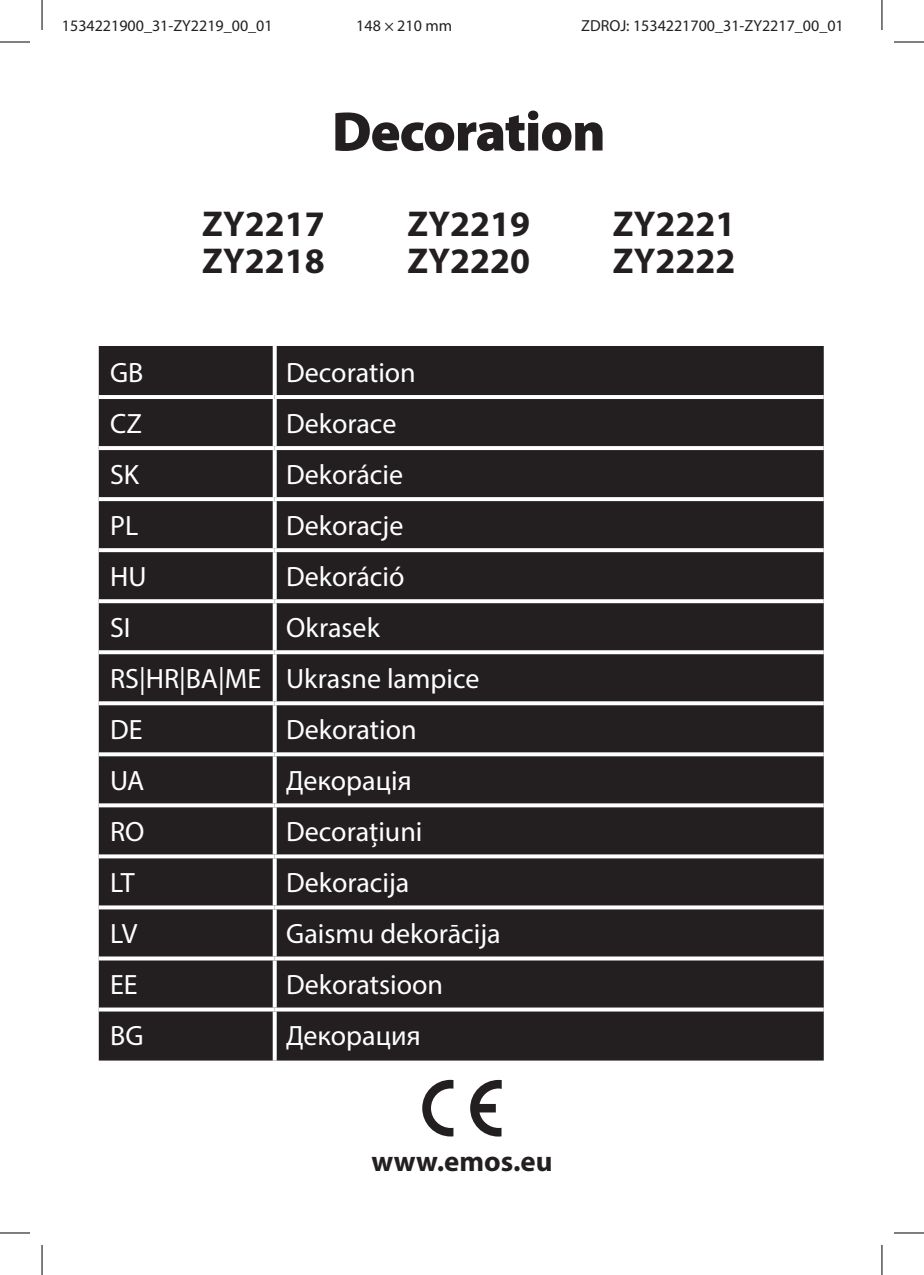
<style>
.page{position:relative;width:924px;height:1275px;background:#fff}
.page>*{position:absolute;margin:0;border:0;box-sizing:border-box;transform-origin:0 0}
.t1{font:900 56px "Myriad Pro";letter-spacing:-.02em;color:#231f20}
.t2{font:700 36px/36.8px "Myriad Pro";color:#231f20}
.t3{font:700 28.8px "Myriad Pro";color:#231f20}
.t4{font:28px/51px "Myriad Pro";color:#fff}
.t5{font:16px "Myriad Pro";color:#231f20}
</style>
<div class="page">
<div style="left:99px;top:346px;width:724px;height:714px;background:#231f20"></div>
<svg style="left:272px;top:346px;width:4px;height:49px"></svg>
<hr style="left:99px;top:395px;width:175px;height:4px;background:#fff">
<hr style="left:274px;top:395px;width:549px;height:4px;background:#fff">
<svg style="left:272px;top:399px;width:4px;height:47px"></svg>
<svg style="left:99px;top:446px;width:175px;height:4px"></svg>
<svg style="left:274px;top:446px;width:549px;height:4px"></svg>
<svg style="left:272px;top:450px;width:4px;height:47px"></svg>
<svg style="left:99px;top:497px;width:175px;height:4px"></svg>
<svg style="left:274px;top:497px;width:549px;height:4px"></svg>
<svg style="left:272px;top:501px;width:4px;height:47px"></svg>
<svg style="left:99px;top:548px;width:175px;height:4px"></svg>
<svg style="left:274px;top:548px;width:549px;height:4px"></svg>
<svg style="left:272px;top:552px;width:4px;height:47px"></svg>
<svg style="left:99px;top:599px;width:175px;height:4px"></svg>
<svg style="left:274px;top:599px;width:549px;height:4px"></svg>
<svg style="left:272px;top:603px;width:4px;height:47px"></svg>
<svg style="left:99px;top:650px;width:175px;height:4px"></svg>
<svg style="left:274px;top:650px;width:549px;height:4px"></svg>
<svg style="left:272px;top:654px;width:4px;height:47px"></svg>
<svg style="left:99px;top:701px;width:175px;height:4px"></svg>
<svg style="left:274px;top:701px;width:549px;height:4px"></svg>
<svg style="left:272px;top:705px;width:4px;height:47px"></svg>
<svg style="left:99px;top:752px;width:175px;height:4px"></svg>
<svg style="left:274px;top:752px;width:549px;height:4px"></svg>
<svg style="left:272px;top:756px;width:4px;height:47px"></svg>
<svg style="left:99px;top:803px;width:175px;height:4px"></svg>
<svg style="left:274px;top:803px;width:549px;height:4px"></svg>
<svg style="left:272px;top:807px;width:4px;height:47px"></svg>
<svg style="left:99px;top:854px;width:175px;height:4px"></svg>
<svg style="left:274px;top:854px;width:549px;height:4px"></svg>
<svg style="left:272px;top:858px;width:4px;height:47px"></svg>
<svg style="left:99px;top:905px;width:175px;height:4px"></svg>
<svg style="left:274px;top:905px;width:549px;height:4px"></svg>
<svg style="left:272px;top:909px;width:4px;height:47px"></svg>
<svg style="left:99px;top:956px;width:175px;height:4px"></svg>
<svg style="left:274px;top:956px;width:549px;height:4px"></svg>
<svg style="left:272px;top:960px;width:4px;height:47px"></svg>
<svg style="left:99px;top:1007px;width:175px;height:4px"></svg>
<svg style="left:274px;top:1007px;width:549px;height:4px"></svg>
<svg style="left:272px;top:1011px;width:4px;height:49px"></svg>
<svg style="left:422px;top:1079px;width:79px;height:57px"></svg>
<hr style="left:0;top:42px;width:30px;height:1px;background:#000">
<hr style="left:893px;top:42px;width:30px;height:1px;background:#000">
<hr style="left:0;top:1232px;width:30px;height:1px;background:#000">
<hr style="left:893px;top:1232px;width:30px;height:1px;background:#000">
<hr style="left:42px;top:0;width:1px;height:30px;background:#000">
<hr style="left:42px;top:1245px;width:1px;height:30px;background:#000">
<hr style="left:881px;top:0;width:1px;height:30px;background:#000">
<hr style="left:881px;top:1245px;width:1px;height:30px;background:#000">
<p class="t5" style="left:62px;top:16px;width:212px">1534221900_31-ZY2219_00_01</p>
<p class="t5" style="left:356px;top:16px;width:97px">148 × 210 mm</p>
<p class="t5" style="left:581px;top:16px;width:264px">ZDROJ: 1534221700_31-ZY2217_00_01</p>
<h1 class="t1" style="left:332px;top:94px;width:275px">Decoration</h1>
<p class="t2" style="left:202px;top:205px;width:124px">ZY2217<br>ZY2218</p>
<p class="t2" style="left:407px;top:205px;width:124px">ZY2219<br>ZY2220</p>
<p class="t2" style="left:612px;top:205px;width:124px">ZY2221<br>ZY2222</p>
<p class="t4" style="left:110px;top:347px;width:35px">GB</p>
<p class="t4" style="left:286px;top:347px;width:131px">Decoration</p>
<p class="t4" style="left:110px;top:398px;width:33px">CZ</p>
<p class="t4" style="left:286px;top:398px;width:112px">Dekorace</p>
<p class="t4" style="left:110px;top:449px;width:30px">SK</p>
<p class="t4" style="left:286px;top:449px;width:118px">Dekorácie</p>
<p class="t4" style="left:110px;top:500px;width:30px">PL</p>
<p class="t4" style="left:286px;top:500px;width:119px">Dekoracje</p>
<p class="t4" style="left:110px;top:551px;width:38px">HU</p>
<p class="t4" style="left:286px;top:551px;width:120px">Dekoráció</p>
<p class="t4" style="left:110px;top:602px;width:22px">SI</p>
<p class="t4" style="left:110px;top:602px;width:370px;text-indent:176px">Okrasek<br>RS|HR|BA|ME Ukrasne lampice<br>DE</p>
<p class="t4" style="left:286px;top:704px;width:132px">Dekoration</p>
<p class="t4" style="left:110px;top:755px;width:36px">UA</p>
<p class="t4" style="left:286px;top:755px;width:127px">Декорація</p>
<p class="t4" style="left:110px;top:806px;width:36px">RO</p>
<p class="t4" style="left:286px;top:806px;width:138px">Decorațiuni</p>
<p class="t4" style="left:110px;top:857px;width:26px">LT</p>
<p class="t4" style="left:286px;top:857px;width:125px">Dekoracija</p>
<p class="t4" style="left:110px;top:908px;width:29px">LV</p>
<p class="t4" style="left:286px;top:908px;width:216px">Gaismu dekorācija</p>
<p class="t4" style="left:110px;top:959px;width:29px">EE</p>
<p class="t4" style="left:286px;top:959px;width:158px">Dekoratsioon</p>
<p class="t4" style="left:110px;top:1010px;width:35px">BG</p>
<p class="t4" style="left:286px;top:1010px;width:136px">Декорация</p>
<p class="t3" style="left:371px;top:1142px;width:182px">www.emos.eu</p>
</div>
